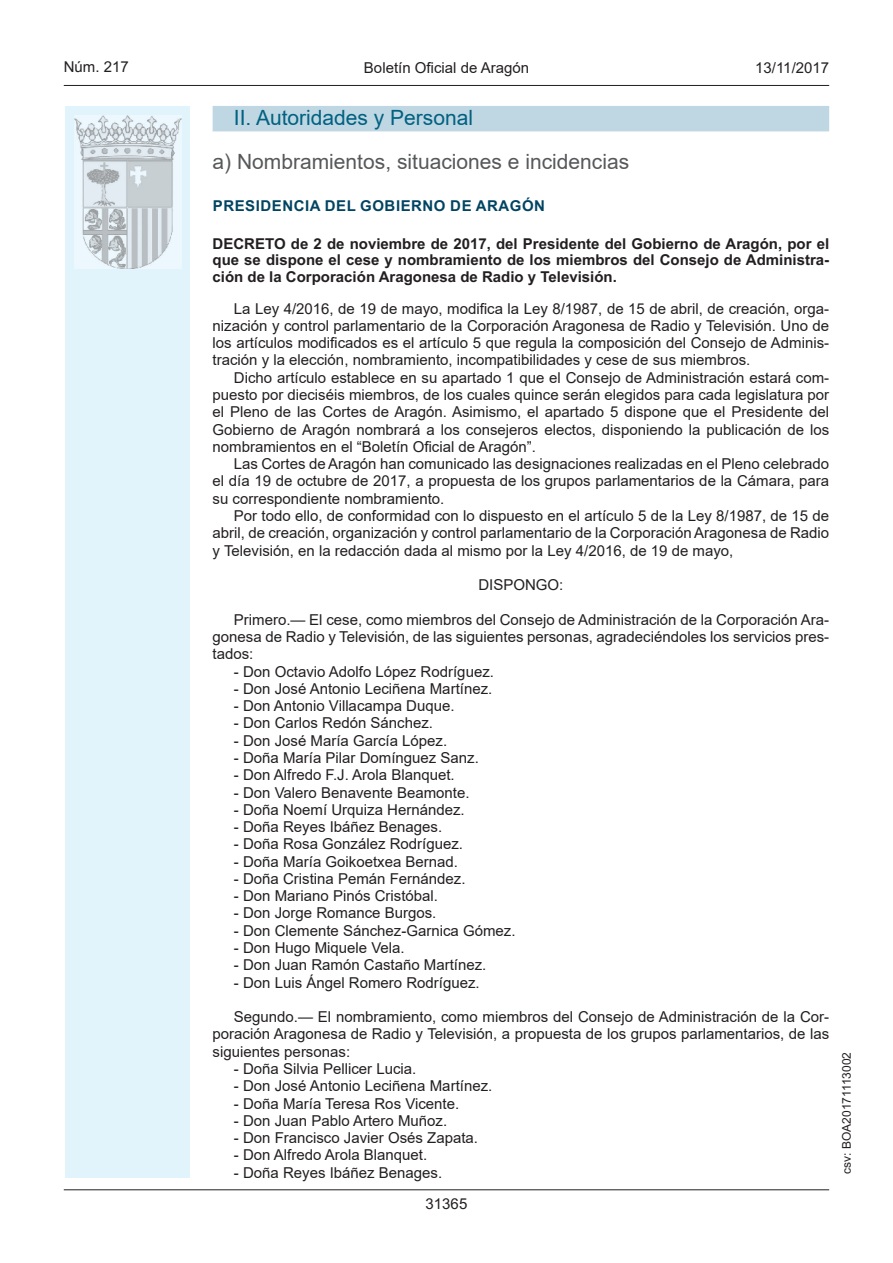
<style>
.page{position:relative;width:893px;height:1263px;background:#fff}
.page>*{position:absolute;margin:0;border:0;box-sizing:border-box;transform-origin:0 0}
.Sub_Seccion{font:21px "Arial MT2";color:#57585a}
.Titulo_sec{font:21px "Arial MT2";color:#006180}
.inicio_de_parrafo{font:15px/17.2px "Arial MT2";color:#231f20;text-align:justify}
.Titulo_text{font:700 15px/16.5px "Arial";color:#231f20;text-align:justify}
.emisor_text{font:700 15px "Arial";letter-spacing:.035em;color:#004462}
.estilo_head-c{font:15px "Arial MT2";color:#231f20}
.estilo_head-d{font:15px "Arial";color:#231f20}
.center{font:15px "Arial MT2";color:#231f20}
.estilo_head-i{font:15px "Arial";color:#231f20}
.numero_pagina{font:15px "Arial";color:#231f20}
.estilo_head-i-2{font:12px "Arial";color:#231f20}
</style>
<div class="page">
<div style="left:65px;top:106px;width:125px;height:1072px;background:#e1f4fc"></div>
<img style="left:75px;top:115px;width:106px;height:153px">
<hr style="left:64px;top:85px;width:765px;height:1px;background:#231f20">
<hr style="left:64px;top:1189px;width:765px;height:1px;background:#231f20">
<div style="left:213px;top:106px;width:616px;height:25px;background:#bfd6e3"></div>
<p class="estilo_head-i" style="left:64px;top:57px;width:67px">Núm. 217</p>
<p class="estilo_head-c" style="left:364px;top:57px;width:167px">Boletín Oficial de Aragón</p>
<p class="estilo_head-d" style="left:755px;top:57px;width:75px">13/11/2017</p>
<p class="Titulo_sec" style="left:234px;top:103px;width:241px">II. Autoridades y Personal</p>
<p class="Sub_Seccion" style="left:213px;top:147px;width:418px">a) Nombramientos, situaciones e incidencias</p>
<p class="emisor_text" style="left:213px;top:195px;width:334px">PRESIDENCIA DEL GOBIERNO DE ARAGÓN</p>
<p class="Titulo_text" style="left:213px;top:236px;width:618px">DECRETO de 2 de noviembre de 2017, del Presidente del Gobierno de Aragón, por el que se dispone el cese y nombramiento de los miembros del Consejo de Administra&shy;ción de la Corporación Aragonesa de Radio y Televisión.</p>
<p class="inicio_de_parrafo" style="left:213px;top:300px;width:618px;text-indent:21px">La Ley 4/2016, de 19 de mayo, modifica la Ley 8/1987, de 15 de abril, de creación, orga&shy;nización y control parlamentario de la Corporación Aragonesa de Radio y Televisión. Uno de los artículos modificados es el artículo 5 que regula la composición del Consejo de Adminis&shy;tración y la elección, nombramiento, incompatibilidades y cese de sus miembros.</p>
<p class="inicio_de_parrafo" style="left:213px;top:369px;width:618px;text-indent:21px">Dicho artículo establece en su apartado 1 que el Consejo de Administración estará com&shy;puesto por dieciséis miembros, de los cuales quince serán elegidos para cada legislatura por el Pleno de las Cortes de Aragón. Asimismo, el apartado 5 dispone que el Presidente del Gobierno de Aragón nombrará a los consejeros electos, disponiendo la publicación de los nombramientos en el “Boletín Oficial de Aragón”.</p>
<p class="inicio_de_parrafo" style="left:213px;top:455px;width:618px;text-indent:21px">Las Cortes de Aragón han comunicado las designaciones realizadas en el Pleno celebrado el día 19 de octubre de 2017, a propuesta de los grupos parlamentarios de la Cámara, para su correspondiente nombramiento.</p>
<p class="inicio_de_parrafo" style="left:213px;top:507px;width:618px;text-indent:21px">Por todo ello, de conformidad con lo dispuesto en el artículo 5 de la Ley 8/1987, de 15 de abril, de creación, organización y control parlamentario de la Corporación Aragonesa de Radio y Televisión, en la redacción dada al mismo por la Ley 4/2016, de 19 de mayo,</p>
<p class="center" style="left:478px;top:574px;width:87px">DISPONGO:</p>
<p class="inicio_de_parrafo" style="left:213px;top:611px;width:618px;text-indent:21px">Primero.— El cese, como miembros del Consejo de Administración de la Corporación Ara&shy;gonesa de Radio y Televisión, de las siguientes personas, agradeciéndoles los servicios pres&shy;tados:</p>
<p class="inicio_de_parrafo" style="left:234px;top:662px;width:262px">- Don Octavio Adolfo López Rodríguez.</p>
<p class="inicio_de_parrafo" style="left:234px;top:680px;width:260px">- Don José Antonio Leciñena Martínez.</p>
<p class="inicio_de_parrafo" style="left:234px;top:697px;width:222px">- Don Antonio Villacampa Duque.</p>
<p class="inicio_de_parrafo" style="left:234px;top:714px;width:201px">- Don Carlos Redón Sánchez.</p>
<p class="inicio_de_parrafo" style="left:234px;top:732px;width:215px">- Don José María García López.</p>
<p class="inicio_de_parrafo" style="left:234px;top:749px;width:247px">- Doña María Pilar Domínguez Sanz.</p>
<p class="inicio_de_parrafo" style="left:234px;top:766px;width:222px">- Don Alfredo F.J. Arola Blanquet.</p>
<p class="inicio_de_parrafo" style="left:234px;top:783px;width:237px">- Don Valero Benavente Beamonte.</p>
<p class="inicio_de_parrafo" style="left:234px;top:801px;width:232px">- Doña Noemí Urquiza Hernández.</p>
<p class="inicio_de_parrafo" style="left:234px;top:818px;width:210px">- Doña Reyes Ibáñez Benages.</p>
<p class="inicio_de_parrafo" style="left:234px;top:835px;width:231px">- Doña Rosa González Rodríguez.</p>
<p class="inicio_de_parrafo" style="left:234px;top:853px;width:226px">- Doña María Goikoetxea Bernad.</p>
<p class="inicio_de_parrafo" style="left:234px;top:870px;width:233px">- Doña Cristina Pemán Fernández.</p>
<p class="inicio_de_parrafo" style="left:234px;top:887px;width:206px">- Don Mariano Pinós Cristóbal.</p>
<p class="inicio_de_parrafo" style="left:234px;top:904px;width:204px">- Don Jorge Romance Burgos.</p>
<p class="inicio_de_parrafo" style="left:234px;top:922px;width:283px">- Don Clemente Sánchez-Garnica Gómez.</p>
<p class="inicio_de_parrafo" style="left:234px;top:939px;width:172px">- Don Hugo Miquele Vela.</p>
<p class="inicio_de_parrafo" style="left:234px;top:956px;width:254px">- Don Juan Ramón Castaño Martínez.</p>
<p class="inicio_de_parrafo" style="left:234px;top:974px;width:247px">- Don Luis Ángel Romero Rodríguez.</p>
<p class="inicio_de_parrafo" style="left:213px;top:1008px;width:618px;text-indent:21px">Segundo.— El nombramiento, como miembros del Consejo de Administración de la Cor&shy;poración Aragonesa de Radio y Televisión, a propuesta de los grupos parlamentarios, de las siguientes personas:</p>
<p class="inicio_de_parrafo" style="left:234px;top:1060px;width:184px">- Doña Silvia Pellicer Lucia.</p>
<p class="inicio_de_parrafo" style="left:234px;top:1077px;width:260px">- Don José Antonio Leciñena Martínez.</p>
<p class="inicio_de_parrafo" style="left:234px;top:1094px;width:227px">- Doña María Teresa Ros Vicente.</p>
<p class="inicio_de_parrafo" style="left:234px;top:1112px;width:215px">- Don Juan Pablo Artero Muñoz.</p>
<p class="inicio_de_parrafo" style="left:234px;top:1129px;width:246px">- Don Francisco Javier Osés Zapata.</p>
<p class="inicio_de_parrafo" style="left:234px;top:1146px;width:195px">- Don Alfredo Arola Blanquet.</p>
<p class="inicio_de_parrafo" style="left:234px;top:1164px;width:210px">- Doña Reyes Ibáñez Benages.</p>
<p class="numero_pagina" style="left:426px;top:1193px;width:43px">31365</p>
<p class="estilo_head-i-2" style="left:838px;top:1174px;width:123px;rotate:-90deg">csv: BOA20171113002</p>
</div>
